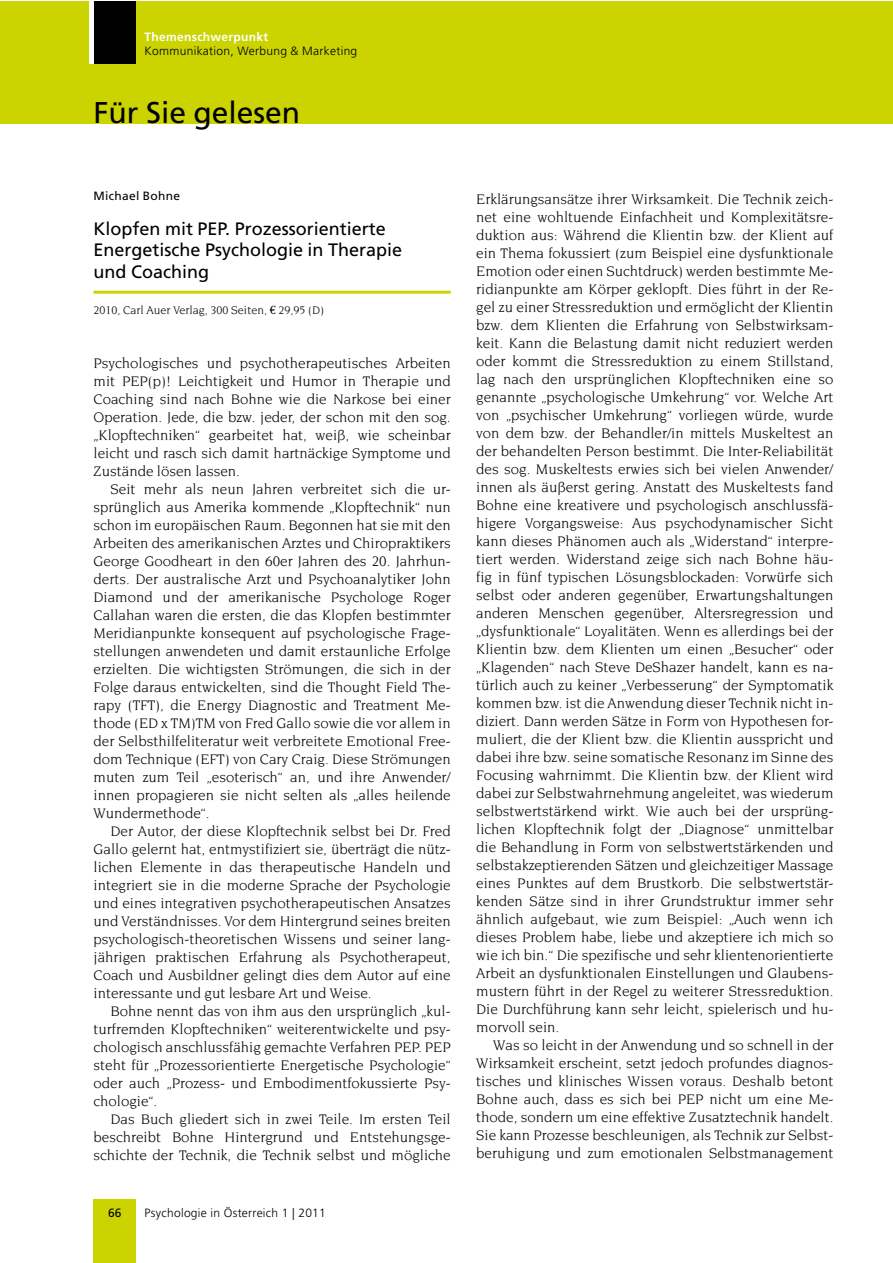
<style>
.page{position:relative;width:893px;height:1263px;background:#fff}
.page>*{position:absolute;margin:0;border:0;box-sizing:border-box;transform-origin:0 0}
.t1{font:30px "Frutiger";color:#000}
.t2{font:18px/21.6px "Frutiger";color:#000}
.t3{font:15px/18px "Novarese";color:#000;text-align:justify}
.t4{font:300 12px "Frutiger";letter-spacing:.025em;color:#000}
.t5{font:12px "Novarese";color:#000}
.t6{font:700 12px "Frutiger";letter-spacing:.025em;color:#fff}
.t7{font:12px "Frutiger";letter-spacing:.025em;color:#000}
.s1{font-family:"Euro Serif"}
</style>
<div class="page">
<div style="left:0;top:1px;width:892px;height:122px;background:#cbd300"></div>
<div style="left:94px;top:1199px;width:42px;height:64px;background:#cbd300"></div>
<div style="left:94px;top:1px;width:42px;height:63px;background:#000"></div>
<div style="left:89px;top:1px;width:5px;height:63px;background:#fff"></div>
<hr style="left:94px;top:291px;width:357px;height:3px;background:#cbd300">
<p class="t6" style="left:145px;top:30px;width:125px">Themenschwerpunkt</p>
<p class="t4" style="left:145px;top:44px;width:214px">Kommunikation, Werbung &amp; Marketing</p>
<h1 class="t1" style="left:94px;top:95px;width:208px">Für Sie gelesen</h1>
<p class="t7" style="left:94px;top:189px;width:88px">Michael Bohne</p>
<p class="t2" style="left:94px;top:218px;width:310px">Klopfen mit PEP. Prozessorientierte<br>Energetische Psychologie in Therapie und Coaching</p>
<p class="t5" style="left:94px;top:304px;width:232px">2010, Carl Auer Verlag, 300 Seiten, <span class="s1">€</span> 29,95 (D)</p>
<p class="t3" style="left:94px;top:354px;width:359px">Psychologisches und psychotherapeutisches Arbeiten mit PEP(p)! Leichtigkeit und Humor in Therapie und Coaching sind nach Bohne wie die Narkose bei einer Operation. Jede, die bzw. jeder, der schon mit den sog. „Klopftechniken“ gearbeitet hat, weiß, wie scheinbar leicht und rasch sich damit hartnäckige Symptome und Zustände lösen lassen.</p>
<p class="t3" style="left:94px;top:480px;width:359px;text-indent:17px">Seit mehr als neun Jahren verbreitet sich die ur&shy;sprünglich aus Amerika kommende „Klopftechnik“ nun schon im europäischen Raum. Begonnen hat sie mit den Arbeiten des amerikanischen Arztes und Chiropraktikers George Goodheart in den 60er Jahren des 20. Jahrhun&shy;derts. Der australische Arzt und Psychoanalytiker John Diamond und der amerikanische Psychologe Roger Callahan waren die ersten, die das Klopfen bestimmter Meridianpunkte konsequent auf psychologische Frage&shy;stellungen anwendeten und damit erstaunliche Erfolge erzielten. Die wichtigsten Strömungen, die sich in der Folge daraus entwickelten, sind die Thought Field The&shy;rapy (TFT), die Energy Diagnostic and Treatment Me&shy;thode (ED x TM)TM von Fred Gallo sowie die vor allem in der Selbsthilfeliteratur weit verbreitete Emotional Free&shy;dom Technique (EFT) von Cary Craig. Diese Strömungen muten zum Teil „esoterisch“ an, und ihre Anwender/ innen propagieren sie nicht selten als „alles heilende Wundermethode“.</p>
<p class="t3" style="left:94px;top:822px;width:359px;text-indent:17px">Der Autor, der diese Klopftechnik selbst bei Dr. Fred Gallo gelernt hat, entmystifiziert sie, überträgt die nütz&shy;lichen Elemente in das therapeutische Handeln und integriert sie in die moderne Sprache der Psychologie und eines integrativen psychotherapeutischen Ansatzes und Verständnisses. Vor dem Hintergrund seines breiten psychologisch-theoretischen Wissens und seiner lang&shy;jährigen praktischen Erfahrung als Psychotherapeut, Coach und Ausbildner gelingt dies dem Autor auf eine interessante und gut lesbare Art und Weise.</p>
<p class="t3" style="left:94px;top:1002px;width:359px;text-indent:17px">Bohne nennt das von ihm aus den ursprünglich „kul&shy;turfremden Klopftechniken“ weiterentwickelte und psy&shy;chologisch anschlussfähig gemachte Verfahren PEP. PEP steht für „Prozessorientierte Energetische Psychologie“ oder auch „Prozess- und Embodimentfokussierte Psy&shy;chologie“.</p>
<p class="t3" style="left:94px;top:1110px;width:359px;text-indent:17px">Das Buch gliedert sich in zwei Teile. Im ersten Teil beschreibt Bohne Hintergrund und Entstehungsge&shy;schichte der Technik, die Technik selbst und mögliche</p>
<p class="t7" style="left:108px;top:1205px;width:15px">66</p>
<p class="t4" style="left:145px;top:1206px;width:183px">Psychologie in Österreich 1 | 2011</p>
<p class="t3" style="left:476px;top:189px;width:359px">Erklärungsansätze ihrer Wirksamkeit. Die Technik zeich&shy;net eine wohltuende Einfachheit und Komplexitätsre&shy;duktion aus: Während die Klientin bzw. der Klient auf ein Thema fokussiert (zum Beispiel eine dysfunktionale Emotion oder einen Suchtdruck) werden bestimmte Me&shy;ridianpunkte am Körper geklopft. Dies führt in der Re&shy;gel zu einer Stressreduktion und ermöglicht der Klientin bzw. dem Klienten die Erfahrung von Selbstwirksam&shy;keit. Kann die Belastung damit nicht reduziert werden oder kommt die Stressreduktion zu einem Stillstand, lag nach den ursprünglichen Klopftechniken eine so genannte „psychologische Umkehrung“ vor. Welche Art von „psychischer Umkehrung“ vorliegen würde, wurde von dem bzw. der Behandler/in mittels Muskeltest an der behandelten Person bestimmt. Die Inter-Reliabilität des sog. Muskeltests erwies sich bei vielen Anwender/ innen als äußerst gering. Anstatt des Muskeltests fand Bohne eine kreativere und psychologisch anschlussfä&shy;higere Vorgangsweise: Aus psychodynamischer Sicht kann dieses Phänomen auch als „Widerstand“ interpre&shy;tiert werden. Widerstand zeige sich nach Bohne häu&shy;fig in fünf typischen Lösungsblockaden: Vorwürfe sich selbst oder anderen gegenüber, Erwartungshaltungen anderen Menschen gegenüber, Altersregression und „dysfunktionale“ Loyalitäten. Wenn es allerdings bei der Klientin bzw. dem Klienten um einen „Besucher“ oder „Klagenden“ nach Steve DeShazer handelt, kann es na&shy;türlich auch zu keiner „Verbesserung“ der Symptomatik kommen bzw. ist die Anwendung dieser Technik nicht in&shy;diziert. Dann werden Sätze in Form von Hypothesen for&shy;muliert, die der Klient bzw. die Klientin ausspricht und dabei ihre bzw. seine somatische Resonanz im Sinne des Focusing wahrnimmt. Die Klientin bzw. der Klient wird dabei zur Selbstwahrnehmung angeleitet, was wiederum selbstwertstärkend wirkt. Wie auch bei der ursprüng&shy;lichen Klopftechnik folgt der „Diagnose“ unmittelbar die Behandlung in Form von selbstwertstärkenden und selbstakzeptierenden Sätzen und gleichzeitiger Massage eines Punktes auf dem Brustkorb. Die selbstwertstär&shy;kenden Sätze sind in ihrer Grundstruktur immer sehr ähnlich aufgebaut, wie zum Beispiel: „Auch wenn ich dieses Problem habe, liebe und akzeptiere ich mich so wie ich bin.“ Die spezifische und sehr klientenorientierte Arbeit an dysfunktionalen Einstellungen und Glaubens&shy;mustern führt in der Regel zu weiterer Stressreduktion.<br>Die Durchführung kann sehr leicht, spielerisch und hu&shy;morvoll sein.</p>
<p class="t3" style="left:476px;top:1035px;width:359px;text-indent:17px">Was so leicht in der Anwendung und so schnell in der Wirksamkeit erscheint, setzt jedoch profundes diagnos&shy;tisches und klinisches Wissen voraus. Deshalb betont Bohne auch, dass es sich bei PEP nicht um eine Me&shy;thode, sondern um eine effektive Zusatztechnik handelt.<br>Sie kann Prozesse beschleunigen, als Technik zur Selbst&shy;beruhigung und zum emotionalen Selbstmanagement</p>
</div>
